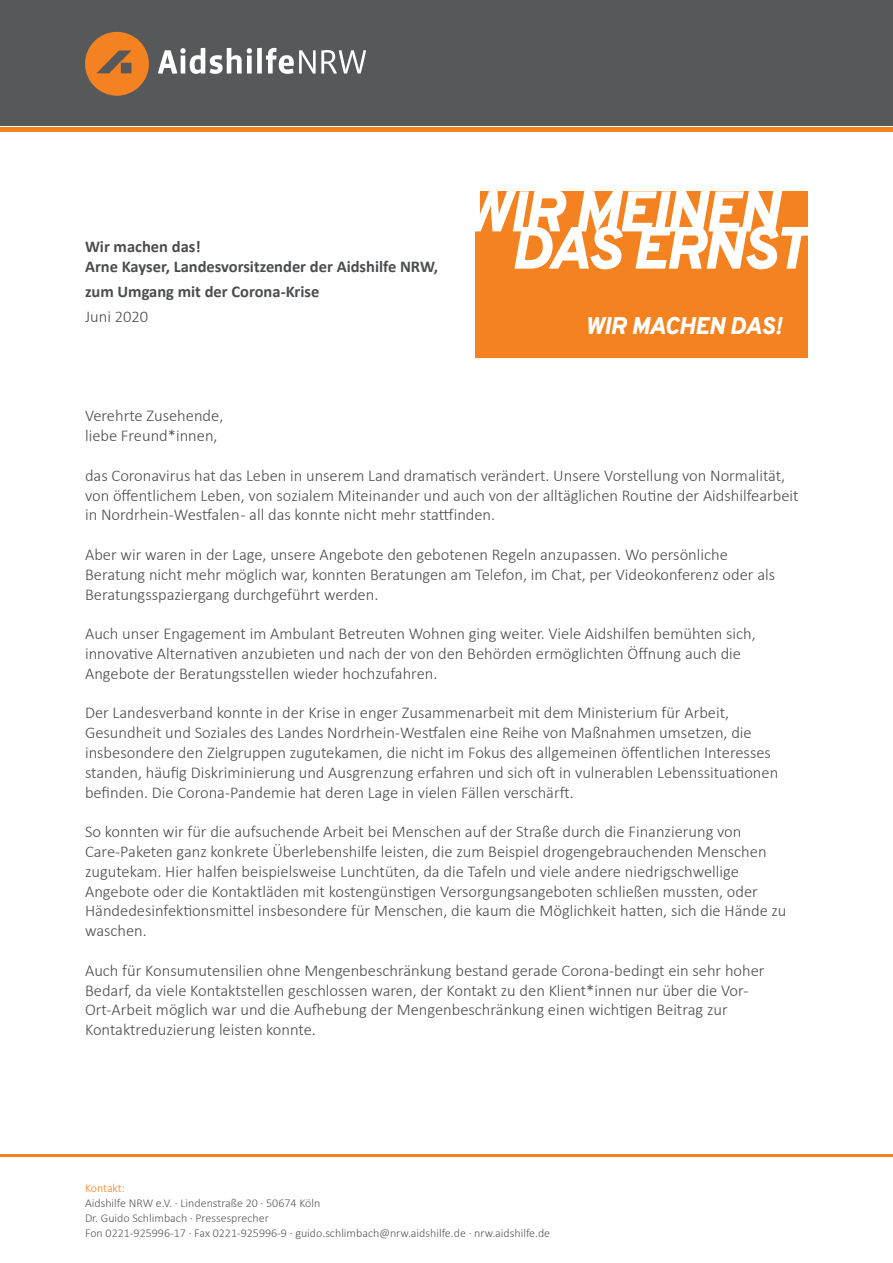
<style>
.page{position:relative;width:893px;height:1263px;background:#fff}
.page>*{position:absolute;margin:0;border:0;box-sizing:border-box;transform-origin:0 0}
.t1{font:italic 900 23.4px "Overpass";color:#fff}
.t2{font:300 16.5px/19.8px "Calibri";color:#4b4c4d}
.t3{font:700 16.5px/19.8px "Calibri";color:#4b4c4d}
.t4{font:300 12px/15px "Calibri";color:#57585a}
.t5{font:300 12px "Calibri";letter-spacing:-.01em;color:#f58220}
</style>
<div class="page">
<div style="left:0;top:0;width:893px;height:125px;background:#57585a"></div>
<svg style="left:85px;top:32px;width:64px;height:64px"></svg>
<svg style="left:158px;top:48px;width:208px;height:26px"></svg>
<hr style="left:0;top:128px;width:893px;height:4px;background:#f58220">
<hr style="left:0;top:1154px;width:893px;height:3px;background:#f58220">
<div style="left:476px;top:191px;width:332px;height:167px;background:#f58220"></div>
<svg style="left:476px;top:191px;width:332px;height:78px"></svg>
<p class="t3" style="left:85px;top:237px;width:354px">Wir machen das!<br>Arne Kayser, Landesvorsitzender der Aidshilfe NRW,</p>
<p class="t3" style="left:85px;top:282px;width:236px">zum Umgang mit der Corona-Krise</p>
<p class="t2" style="left:85px;top:307px;width:65px">Juni 2020</p>
<h1 class="t1" style="left:585px;top:309px;width:198px">WIR MACHEN DAS!</h1>
<p class="t2" style="left:85px;top:406px;width:140px">Verehrte Zusehende, liebe Freund*innen,</p>
<p class="t2" style="left:85px;top:465px;width:715px">das Coronavirus hat das Leben in unserem Land dramatisch verändert. Unsere Vorstellung von Normalität, von öffentlichem Leben, von sozialem Miteinander und auch von der alltäglichen Routine der Aidshilfearbeit in Nordrhein-Westfalen - all das konnte nicht mehr stattfinden.</p>
<p class="t2" style="left:85px;top:544px;width:692px">Aber wir waren in der Lage, unsere Angebote den gebotenen Regeln anzupassen. Wo persönliche<br>Beratung nicht mehr möglich war, konnten Beratungen am Telefon, im Chat, per Videokonferenz oder als<br>Beratungsspaziergang durchgeführt werden.</p>
<p class="t2" style="left:85px;top:624px;width:672px">Auch unser Engagement im Ambulant Betreuten Wohnen ging weiter. Viele Aidshilfen bemühten sich, innovative Alternativen anzubieten und nach der von den Behörden ermöglichten Öffnung auch die<br>Angebote der Beratungsstellen wieder hochzufahren.</p>
<p class="t2" style="left:85px;top:703px;width:695px">Der Landesverband konnte in der Krise in enger Zusammenarbeit mit dem Ministerium für Arbeit, Gesundheit und Soziales des Landes Nordrhein-Westfalen eine Reihe von Maßnahmen umsetzen, die insbesondere den Zielgruppen zugutekamen, die nicht im Fokus des allgemeinen öffentlichen Interesses standen, häufig Diskriminierung und Ausgrenzung erfahren und sich oft in vulnerablen Lebenssituationen befinden. Die Corona-Pandemie hat deren Lage in vielen Fällen verschärft.</p>
<p class="t2" style="left:85px;top:822px;width:703px">So konnten wir für die aufsuchende Arbeit bei Menschen auf der Straße durch die Finanzierung von Care-Paketen ganz konkrete Überlebenshilfe leisten, die zum Beispiel drogengebrauchenden Menschen zugutekam. Hier halfen beispielsweise Lunchtüten, da die Tafeln und viele andere niedrigschwellige Angebote oder die Kontaktläden mit kostengünstigen Versorgungsangeboten schließen mussten, oder Händedesinfektionsmittel insbesondere für Menschen, die kaum die Möglichkeit hatten, sich die Hände zu waschen.</p>
<p class="t2" style="left:85px;top:960px;width:681px">Auch für Konsumutensilien ohne Mengenbeschränkung bestand gerade Corona-bedingt ein sehr hoher Bedarf, da viele Kontaktstellen geschlossen waren, der Kontakt zu den Klient*innen nur über die Vor-Ort-Arbeit möglich war und die Aufhebung der Mengenbeschränkung einen wichtigen Beitrag zur Kontaktreduzierung leisten konnte.</p>
<p class="t5" style="left:85px;top:1180px;width:41px">Kontakt:</p>
<p class="t4" style="left:85px;top:1195px;width:467px">Aidshilfe NRW e.V. · Lindenstraße 20 · 50674 Köln<br>Dr. Guido Schlimbach · Pressesprecher<br>Fon 0221-925996-17 · Fax 0221-925996-9 · guido.schlimbach@nrw.aidshilfe.de · nrw.aidshilfe.de</p>
</div>
